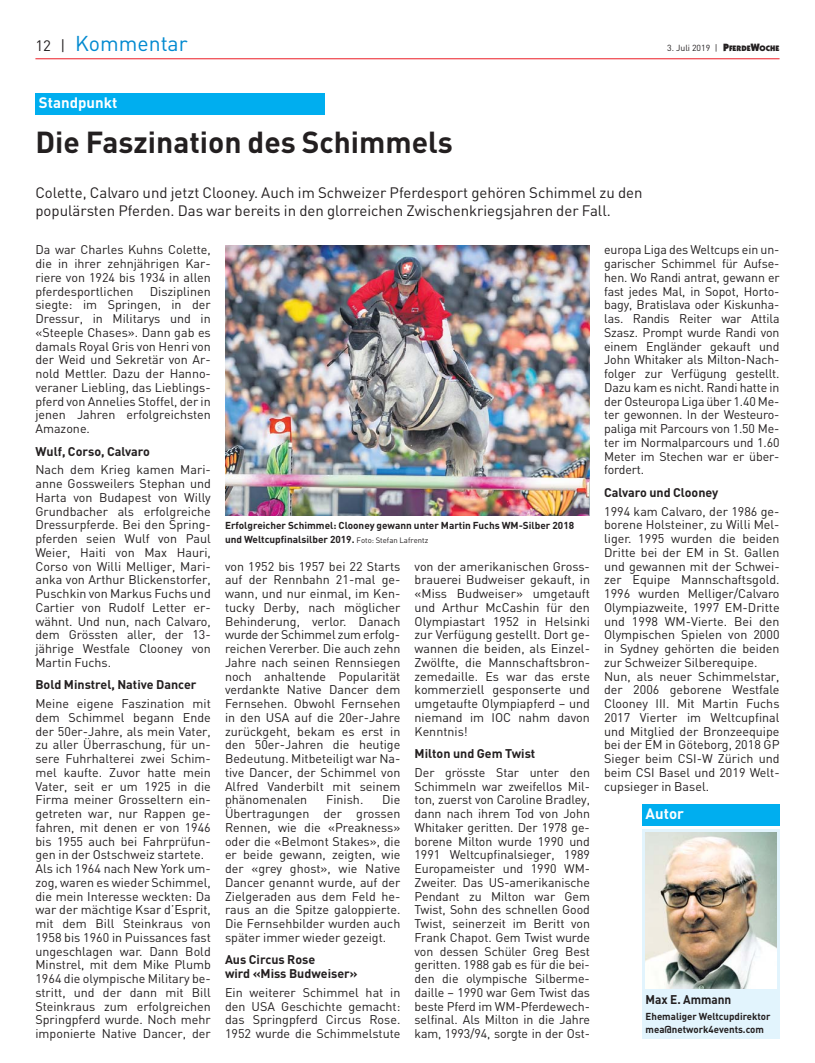
<style>
.page{position:relative;width:815px;height:1063px;background:#fff}
.page>*{position:absolute;margin:0;border:0;box-sizing:border-box;transform-origin:0 0}
.t1{font:700 30px "DIN";color:#231f20}
.t2{font:21.25px "DIN";color:#0089d0}
.t3{font:15px/17.5px "DIN";color:#231f20}
.t4{font:700 15px "DIN";color:#fff}
.t5{font:12.5px/13.8px "DIN";color:#231f20;text-align:justify}
.t6{font:700 12.5px/18.8px "DIN";color:#231f20}
.t7{font:700 12.5px "DIN";color:#231f20;scale:.95 1}
.t8{font:700 10px/12.5px "DIN";color:#231f20}
.t9{font:8.75px "DIN";color:#231f20}
.s1{font-size:15px;color:#231f20}
.s2{font-family:"Itc Kabel";font-weight:900;font-size:10.62px}
.s3{font-family:"Itc Kabel";font-weight:900;font-size:8px}
.s4{font-weight:700}
.s5{font-weight:400}
.s6{font-weight:400;font-size:7.75px}
</style>
<div class="page">
<hr style="left:35px;top:58px;width:745px;height:1px;background:#ed1c24">
<div style="left:642px;top:829px;width:138px;height:209px;background:#e2f4fd"></div>
<img style="left:646px;top:833px;width:130px;height:156px">
<div style="left:642px;top:804px;width:138px;height:22px;background:#00aeef"></div>
<div style="left:35px;top:93px;width:290px;height:21px;background:#00aeef"></div>
<img style="left:225px;top:245px;width:365px;height:271px">
<p class="t2" style="left:35px;top:30px;width:154px"><span class="s1">12 |</span> Kommentar</p>
<p class="t9" style="left:667px;top:43px;width:114px">3. Juli 2019 | <span class="s2">P</span><span class="s3">FERDE</span><span class="s2">W</span><span class="s3">OCHE</span></p>
<p class="t4" style="left:39px;top:93px;width:80px">Standpunkt</p>
<p class="t1" style="left:35px;top:123px;width:419px">Die Faszination des Schimmels</p>
<p class="t3" style="left:35px;top:184px;width:609px">Colette, Calvaro und jetzt Clooney. Auch im Schweizer Pferdesport gehören Schimmel zu den populärsten Pferden. Das war bereits in den glorreichen Zwischenkriegsjahren der Fall.</p>
<p class="t5" style="left:35px;top:243px;width:177px">Da war Charles Kuhns Colette, die in ihrer zehnjährigen Kar&shy;riere von 1924 bis 1934 in allen pferdesportlichen</p>
<p class="t5" style="left:35px;top:284px;width:177px;text-indent:114px">Disziplinen siegte: im Springen, in der Dressur, in Militarys und in «Steeple Chases». Dann gab es damals Royal Gris von Henri von der Weid und Sekretär von Ar&shy;nold Mettler. Dazu der Hanno&shy;veraner Liebling, das Lieblings&shy;pferd von Annelies Stoffel, der in jenen Jahren erfolgreichsten Amazone.</p>
<p class="t5" style="left:35px;top:441px;width:177px;line-height:18.8px"><span class="s4">Wulf, Corso, Calvaro<br></span>Nach dem Krieg kamen Mari-</p>
<p class="t5" style="left:35px;top:476px;width:177px">anne Gossweilers Stephan und Harta von Budapest von Willy Grundbacher als erfolgreiche Dressurpferde. Bei den Spring&shy;pferden seien Wulf von Paul Weier, Haiti von Max Hauri, Corso von Willi Melliger, Mari&shy;anka von Arthur Blickenstorfer, Puschkin von Markus Fuchs und Cartier von Rudolf Letter er&shy;wähnt. Und nun, nach Calvaro, dem Grössten aller, der 13- jährige Westfale Clooney von Martin Fuchs.</p>
<p class="t6" style="left:35px;top:675px;width:177px">Bold Minstrel, Native Dancer<br><span class="s5">Meine eigene Faszination mit</span></p>
<p class="t5" style="left:35px;top:710px;width:177px;text-align:left">dem Schimmel begann Ende der 50er-Jahre, als mein Vater, zu aller Überraschung, für un&shy;sere Fuhrhalterei zwei Schim&shy;mel kaufte. Zuvor hatte mein<br>Vater, seit er um 1925 in die<br>Firma meiner Grosseltern ein&shy;getreten war, nur Rappen ge&shy;fahren, mit denen er von 1946 bis 1955 auch bei Fahrprüfun&shy;gen in der Ostschweiz startete.<br>Als ich 1964 nach New York um&shy;zog, waren es wieder Schimmel, die mein Interesse weckten: Da war der mächtige Ksar d’Esprit, mit dem Bill Steinkraus von<br>1958 bis 1960 in Puissances fast ungeschlagen war. Dann Bold<br>Minstrel, mit dem Mike Plumb<br>1964 die olympische Military be&shy;stritt, und der dann mit Bill<br>Steinkraus zum erfolgreichen<br>Springpferd wurde. Noch mehr imponierte Native Dancer, der</p>
<p class="t8" style="left:225px;top:518px;width:351px;line-height:13.8px">Erfolgreicher Schimmel: Clooney gewann unter Martin Fuchs WM-Silber 2018 und Weltcupfinalsilber 2019. <span class="s6">Foto: Stefan Lafrentz</span></p>
<p class="t5" style="left:225px;top:559px;width:177px">von 1952 bis 1957 bei 22 Starts auf der Rennbahn 21-mal ge&shy;wann, und nur einmal, im Ken&shy;tucky Derby, nach möglicher Behinderung, verlor. Danach wurde der Schimmel zum erfolg - reichen Vererber. Die auch zehn Jahre nach seinen Rennsiegen noch anhaltende Popularität verdankte Native Dancer dem Fernsehen. Obwohl Fernsehen in den USA auf die 20er-Jahre zurückgeht, bekam es erst in den 50er-Jahren die heutige Bedeutung. Mitbeteiligt war Na&shy;tive Dancer, der Schimmel von Alfred Vanderbilt mit seinem phänomenalen</p>
<p class="t5" style="left:225px;top:793px;width:177px;text-indent:157px">Die Übertragungen der grossen Rennen, wie die «Preakness» oder die «Belmont Stakes», die er beide gewann, zeigten, wie der «grey ghost», wie Native Dancer genannt wurde, auf der Zielgeraden aus dem Feld he - raus an die Spitze galoppierte.<br>Die Fernsehbilder wurden auch später immer wieder gezeigt.</p>
<p class="t6" style="left:225px;top:952px;width:134px;line-height:13.8px">Aus Circus Rose<br>wird «Miss Budweiser»</p>
<p class="t5" style="left:225px;top:985px;width:177px">Ein weiterer Schimmel hat in den USA Geschichte gemacht: das Springpferd Circus Rose.<br>1952 wurde die Schimmelstute</p>
<p class="t5" style="left:326px;top:793px;width:39px">Finish.</p>
<p class="t5" style="left:415px;top:559px;width:177px">von der amerikanischen Gross - brauerei Budweiser gekauft, in «Miss Budweiser» umgetauft und Arthur McCashin für den Olympiastart 1952 in Helsinki zur Verfügung gestellt. Dort ge&shy;wannen die beiden, als Einzel-Zwölfte, die Mannschaftsbron&shy;zemedaille. Es war das erste kommerziell gesponserte und umgetaufte Olympiapferd – und niemand im IOC nahm davon Kenntnis!</p>
<p class="t5" style="left:415px;top:744px;width:177px;line-height:18.8px"><span class="s4">Milton und Gem Twist<br></span>Der grösste Star unter den</p>
<p class="t5" style="left:415px;top:779px;width:177px">Schimmeln war zweifellos Mil&shy;ton, zuerst von Caroline Bradley, dann nach ihrem Tod von John Whitaker geritten. Der 1978 ge&shy;borene Milton wurde 1990 und 1991 Weltcupfinalsieger, 1989<br>Europameister und 1990 WM-Zweiter. Das US-amerikanische Pendant zu Milton war Gem Twist, Sohn des schnellen Good Twist, seinerzeit im Beritt von Frank Chapot. Gem Twist wurde von dessen Schüler Greg Best geritten. 1988 gab es für die bei&shy;den die olympische Silberme&shy;daille – 1990 war Gem Twist das beste Pferd im WM-Pferdewech&shy;selfinal. Als Milton in die Jahre kam, 1993/94, sorgte in der Ost-</p>
<p class="t5" style="left:604px;top:243px;width:177px">europa Liga des Weltcups ein un&shy;garischer Schimmel für Aufse&shy;hen. Wo Randi antrat, gewann er fast jedes Mal, in Sopot, Horto&shy;bagy, Bratislava oder Kiskunha&shy;las. Randis Reiter war Attila Szasz. Prompt wurde Randi von einem Engländer gekauft und John Whitaker als Milton-Nach&shy;folger zur Verfügung gestellt.<br>Dazu kam es nicht. Randi hatte in der Osteuropa Liga über 1.40 Me&shy;ter gewonnen. In der Westeuro&shy;paliga mit Parcours von 1.50 Me&shy;ter im Normalparcours und 1.60<br>Meter im Stechen war er über&shy;fordert.</p>
<p class="t5" style="left:604px;top:483px;width:177px;line-height:18.8px"><span class="s4">Calvaro und Clooney<br></span>1994 kam Calvaro, der 1986 ge-</p>
<p class="t5" style="left:604px;top:518px;width:177px;text-align:left">borene Holsteiner, zu Willi Mel&shy;liger. 1995 wurden die beiden<br>Dritte bei der EM in St. Gallen und gewannen mit der Schwei&shy;zer Equipe Mannschaftsgold.<br>1996 wurden Melliger/Calvaro<br>Olympiazweite, 1997 EM-Dritte und 1998 WM-Vierte. Bei den<br>Olympischen Spielen von 2000 in Sydney gehörten die beiden zur Schweizer Silberequipe.<br>Nun, als neuer Schimmelstar, der 2006 geborene Westfale<br>Clooney III. Mit Martin Fuchs<br>2017 Vierter im Weltcupfinal und Mitglied der Bronzeequipe bei der EM in Göteborg, 2018 GP<br>Sieger beim CSI-W Zürich und beim CSI Basel und 2019 Welt&shy;cupsieger in Basel.</p>
<p class="t4" style="left:646px;top:804px;width:40px">Autor</p>
<p class="t7" style="left:646px;top:991px;width:92px">Max E. Ammann</p>
<p class="t8" style="left:646px;top:1010px;width:127px">Ehemaliger Weltcupdirektor mea@network4events.com</p>
</div>
